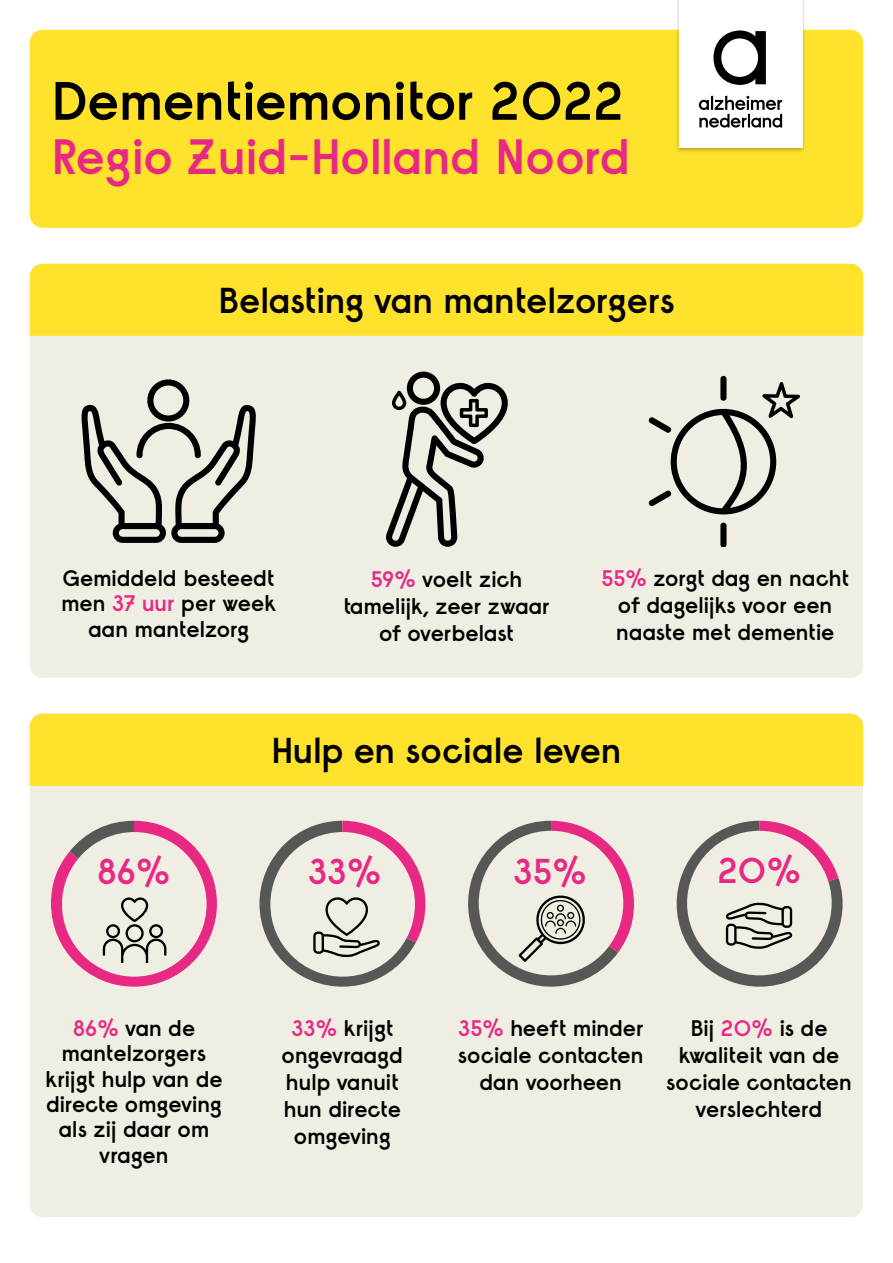
<style>
.page{position:relative;width:893px;height:1263px;background:#fff}
.page>*{position:absolute;margin:0;border:0;box-sizing:border-box;transform-origin:0 0}
.t1{font:600 54px "Raisonne AN";letter-spacing:-.015em;color:#000}
.t2{font:600 49.5px "Raisonne AN";letter-spacing:-.02em;color:#e72984}
.t3{font:600 36px "Raisonne AN";letter-spacing:-.02em;color:#000}
.t4{font:600 36px "Raisonne AN";letter-spacing:-.02em;color:#e72984}
.t5{font:600 22.5px/27px "Raisonne AN";letter-spacing:-.02em;color:#000;text-align:center}
.s1{color:#e72984}
</style>
<div class="page">
<div style="left:30px;top:713px;width:833px;height:504px;background:#f0ede3;border-radius:13px"></div>
<div style="left:30px;top:264px;width:833px;height:414px;background:#f0ede3;border-radius:13px"></div>
<div style="left:30px;top:30px;width:833px;height:198px;background:#ffe22b;border-radius:13px"></div>
<img style="left:674px;top:0;width:133px;height:152px">
<div style="left:679px;top:0;width:123px;height:148px;background:#fff"></div>
<svg style="left:699px;top:96px;width:83px;height:32px"></svg>
<svg style="left:713px;top:30px;width:53px;height:55px"></svg>
<svg style="left:81px;top:379px;width:175px;height:164px"></svg>
<svg style="left:386px;top:372px;width:122px;height:174px"></svg>
<div style="left:720px;top:376px;width:6px;height:25px;background:#000;border-radius:3px"></div>
<svg style="left:720px;top:523px;width:6px;height:23px"></svg>
<svg style="left:649px;top:382px;width:151px;height:132px"></svg>
<div style="left:30px;top:264px;width:833px;height:72px;background:#ffe22b"></div>
<div style="left:30px;top:714px;width:833px;height:72px;background:#ffe22b"></div>
<svg style="left:51px;top:821px;width:166px;height:166px"></svg>
<svg style="left:259px;top:821px;width:166px;height:166px"></svg>
<svg style="left:468px;top:821px;width:166px;height:166px"></svg>
<svg style="left:676px;top:821px;width:167px;height:166px"></svg>
<h1 class="t1" style="left:51px;top:66px;width:575px">Dementiemonitor 2022</h1>
<h2 class="t2" style="left:51px;top:125px;width:581px">Regio Zuid-Holland Noord</h2>
<h3 class="t3" style="left:218px;top:278px;width:458px">Belasting van mantelzorgers</h3>
<p class="t5" style="left:61px;top:565px;width:216px;line-height:25.5px">Gemiddeld besteedt men <span class="s1">37 uur</span> per week aan mantelzorg</p>
<p class="t5" style="left:343px;top:565px;width:208px"><span class="s1">59%</span> voelt zich tamelijk, zeer zwaar of overbelast</p>
<p class="t5" style="left:601px;top:564px;width:249px"><span class="s1">55%</span> zorgt dag en nacht of dagelijks voor een naaste met dementie</p>
<h3 class="t3" style="left:271px;top:727px;width:352px">Hulp en sociale leven</h3>
<h3 class="t4" style="left:96px;top:848px;width:75px">86%</h3>
<h3 class="t4" style="left:308px;top:848px;width:75px">33%</h3>
<h3 class="t4" style="left:513px;top:848px;width:75px">35%</h3>
<h3 class="t4" style="left:717px;top:847px;width:85px">20%</h3>
<p class="t5" style="left:45px;top:1014px;width:179px;line-height:25.5px"><span class="s1">86%</span> van de mantelzorgers krijgt hulp van de directe omgeving als zij daar om vragen</p>
<p class="t5" style="left:282px;top:1014px;width:123px"><span class="s1">33%</span> krijgt ongevraagd hulp vanuit hun directe omgeving</p>
<p class="t5" style="left:458px;top:1014px;width:187px"><span class="s1">35%</span> heeft minder sociale contacten dan voorheen</p>
<p class="t5" style="left:666px;top:1014px;width:187px">Bij <span class="s1">20%</span> is de kwaliteit van de sociale contacten verslechterd</p>
</div>
